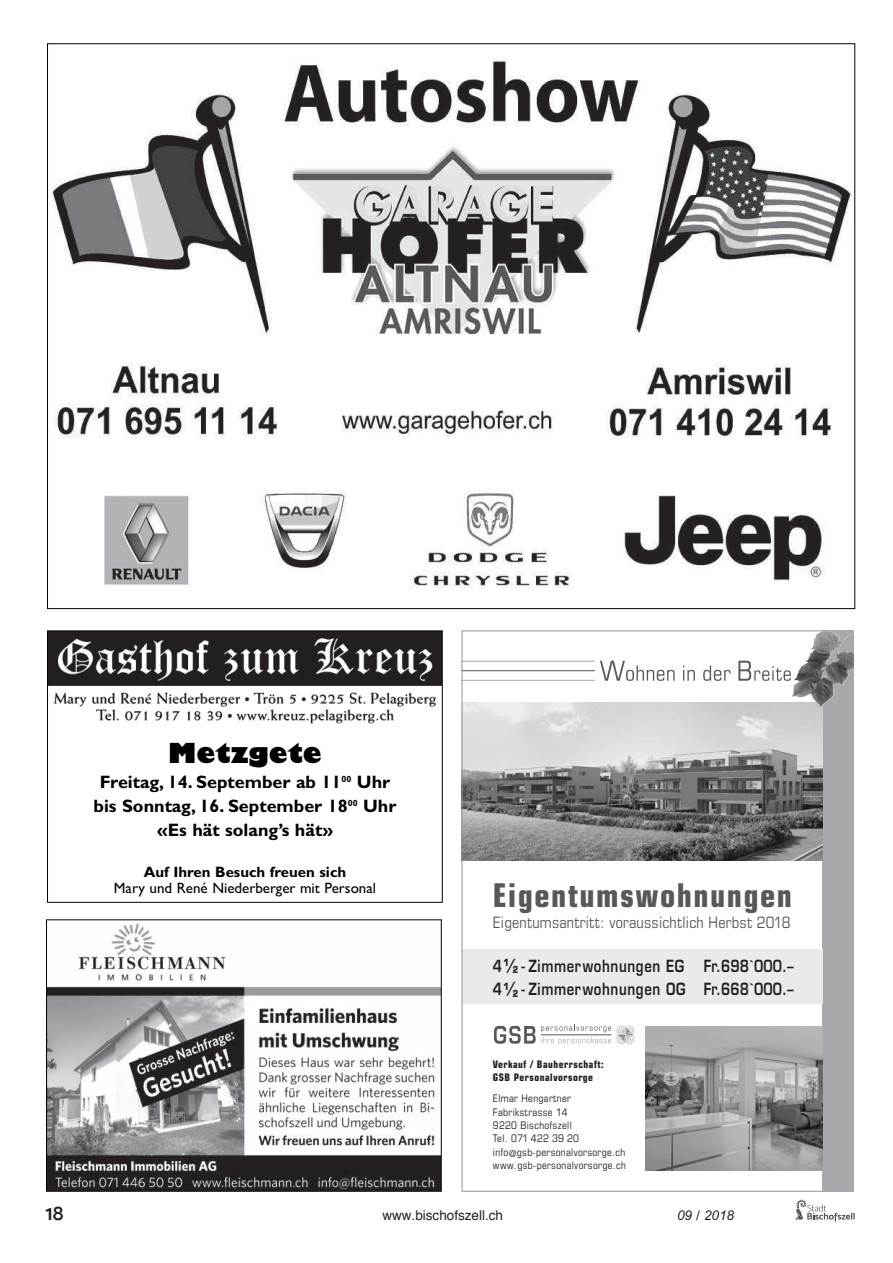
<style>
.page{position:relative;width:893px;height:1263px;background:#fff}
.page>*{position:absolute;margin:0;border:0;box-sizing:border-box;transform-origin:0 0}
.t1{font:700 condensed 32.7px "Eurostile LT";letter-spacing:.045em;color:#57585a}
.t2{font:800 27px "Gill Sans";color:#000}
.t3{font:21px "Mosk Semi Bold 600";color:#231f20}
.t4{font:21px "Mosk Semi Bold 600";color:#000}
.t5{font:700 18px/24px "Gill Sans";color:#000;text-align:center}
.t6{font:600 16.35px/23.9px "Eurostile LT";letter-spacing:.05em;color:#231f20;scale:.8 1}
.t7{font:condensed 15.6px "Eurostile LT";letter-spacing:.015em;color:#57585a}
.t8{font:15px "Gill Sans";color:#000}
.t9{font:700 15px "Gill Sans";color:#000}
.t10{font:13.5px "Helvetica";color:#231f20}
.t11{font:13.5px "Arial";color:#000}
.t12{font:italic 13.5px "Arial";color:#231f20}
.t13{font:condensed 10.35px/13.4px "Eurostile LT";letter-spacing:.03em;color:#231f20}
.t14{font:700 condensed 10.35px/13.4px "Eurostile LT";letter-spacing:.05em;color:#231f20}
.s1{font-size:9.6px}
</style>
<div class="page">
<svg style="left:795px;top:1200px;width:60px;height:21px"></svg>
<img style="left:52px;top:57px;width:801px;height:531px">
<img style="left:48px;top:923px;width:392px;height:266px">
<div style="left:46px;top:919px;width:396px;height:272px;border:1px solid #000"></div>
<img style="left:49px;top:632px;width:392px;height:92px">
<div style="left:47px;top:630px;width:396px;height:273px;border:1px solid #000"></div>
<hr style="left:462px;top:661px;width:133px;height:1px;background:#a8a9ad">
<hr style="left:462px;top:680px;width:133px;height:1px;background:#a8a9ad">
<hr style="left:462px;top:670px;width:133px;height:1px;background:#57585a">
<svg style="left:600px;top:661px;width:75px;height:20px"></svg>
<svg style="left:683px;top:665px;width:12px;height:16px"></svg>
<svg style="left:703px;top:665px;width:27px;height:16px"></svg>
<svg style="left:738px;top:661px;width:53px;height:20px"></svg>
<div style="left:822px;top:630px;width:32px;height:561px;background:#a8a9ad"></div>
<svg style="left:494px;top:1025px;width:141px;height:20px"></svg>
<div style="left:462px;top:949px;width:360px;height:55px;background:#e9eaeb"></div>
<img style="left:464px;top:702px;width:357px;height:158px">
<img style="left:645px;top:1026px;width:176px;height:144px">
<img style="left:805px;top:631px;width:48px;height:32px">
<h2 class="t2" style="left:168px;top:736px;width:155px">Metzgete</h2>
<h3 class="t5" style="left:94px;top:771px;width:304px">Freitag, 14. September ab 11<sup>00</sup> Uhr bis Sonntag, 16. September 18<sup>00</sup> Uhr «Es hät solang’s hät»</h3>
<h3 class="t9" style="left:144px;top:863px;width:204px">Auf Ihren Besuch freuen sich</h3>
<h3 class="t8" style="left:114px;top:880px;width:264px">Mary und René Niederberger mit Personal</h3>
<h1 class="t1" style="left:493px;top:875px;width:300px">Eigentumswohnungen</h1>
<h3 class="t7" style="left:493px;top:913px;width:299px">Eigentumsantritt: voraussichtlich Herbst 2018</h3>
<h3 class="t6" style="left:493px;top:953px;width:377px">4 <sup>1</sup>/<sub>2</sub> - Zimmerwohnungen EG Fr.698`000.–<br>4 <sup>1</sup>/<sub>2</sub> - Zimmerwohnungen OG Fr.668`000.–</h3>
<p class="t14" style="left:493px;top:1058px;width:112px">Verkauf / Bauherrschaft:<br>GSB Personalvorsorge</p>
<p class="t13" style="left:493px;top:1092px;width:134px">Elmar Hengartner<br>Fabrikstrasse 14<br>9220 Bischofszell<br>Tel. 071 422 39 20 info<span class="s1">@</span>gsb-personalvorsorge.ch www.gsb-personalvorsorge.ch</p>
<h3 class="t3" style="left:46px;top:1200px;width:20px">18</h3>
<h3 class="t10" style="left:382px;top:1204px;width:122px">www.bischofszell.ch</h3>
<h3 class="t12" style="left:677px;top:1207px;width:59px">09 / 2018</h3>
<h3 class="t4" style="left:48px;top:1203px;width:20px">18</h3>
<h3 class="t11" style="left:367px;top:1209px;width:122px">www.bischofszell.ch</h3>
</div>
